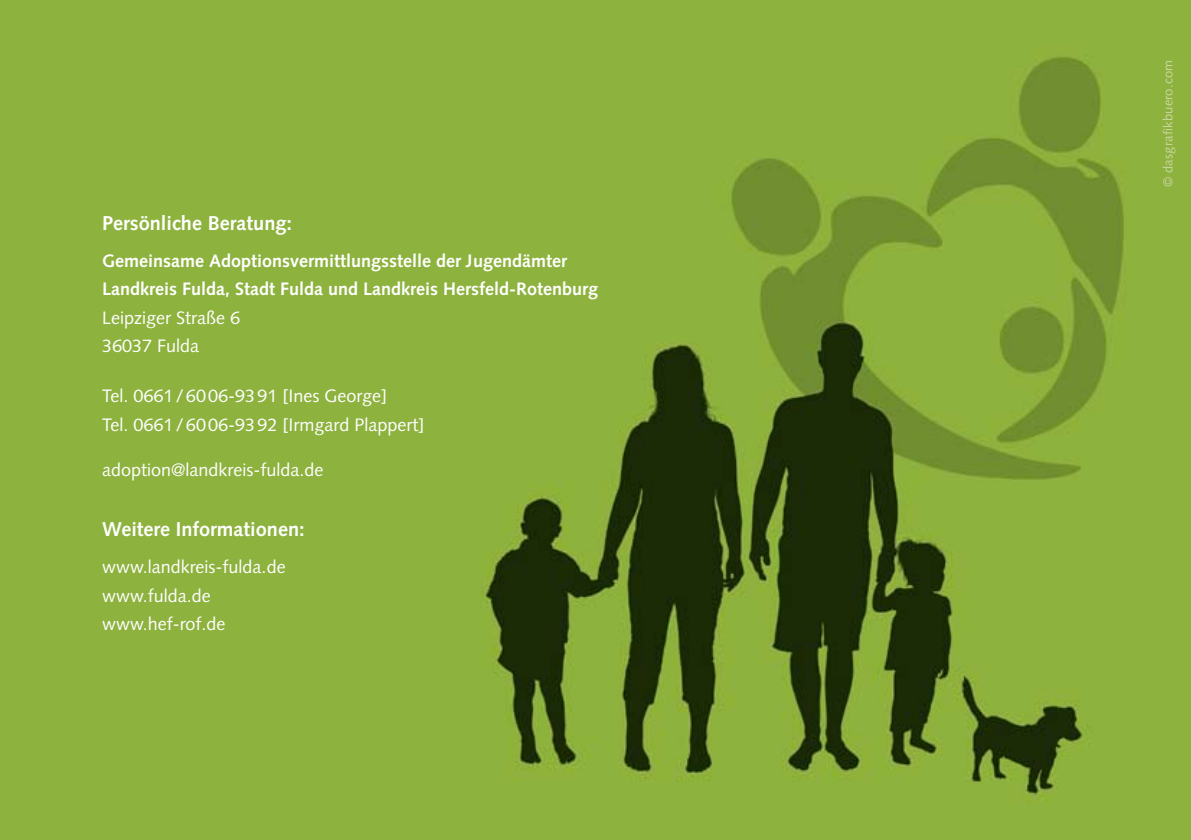
<style>
.page{position:relative;width:1191px;height:840px;background:#fff}
.page>*{position:absolute;margin:0;border:0;box-sizing:border-box;transform-origin:0 0}
.t1{font:700 20px "Syntax";color:#fff}
.t2{font:18px/28.4px "Syntax";color:#fff}
.t3{font:700 18px/28.4px "Syntax";color:#fff}
.t4{font:13px "Syntax";letter-spacing:.01em;color:#cad7a0}
</style>
<div class="page">
<img style="left:0;top:0;width:1191px;height:839px">
<p class="t1" style="left:102px;top:211px;width:192px">Persönliche Beratung:</p>
<p class="t3" style="left:102px;top:246px;width:498px">Gemeinsame Adoptionsvermittlungsstelle der Jugendämter<br>Landkreis Fulda, Stadt Fulda und Landkreis Hersfeld-Rotenburg</p>
<p class="t2" style="left:102px;top:303px;width:140px">Leipziger Straße 6<br>36037 Fulda</p>
<p class="t2" style="left:102px;top:381px;width:324px">Tel. 0661/6006-9391 [Ines George]<br>Tel. 0661/6006-9392 [Irmgard Plappert]</p>
<p class="t2" style="left:102px;top:455px;width:223px">adoption@landkreis-fulda.de</p>
<p class="t1" style="left:102px;top:517px;width:204px">Weitere Informationen:</p>
<p class="t2" style="left:102px;top:552px;width:185px">www.landkreis-fulda.de www.fulda.de www.hef-rof.de</p>
<p class="t4" style="left:1160px;top:187px;width:128px;rotate:-90deg">© dasgrafikbuero.com</p>
</div>
